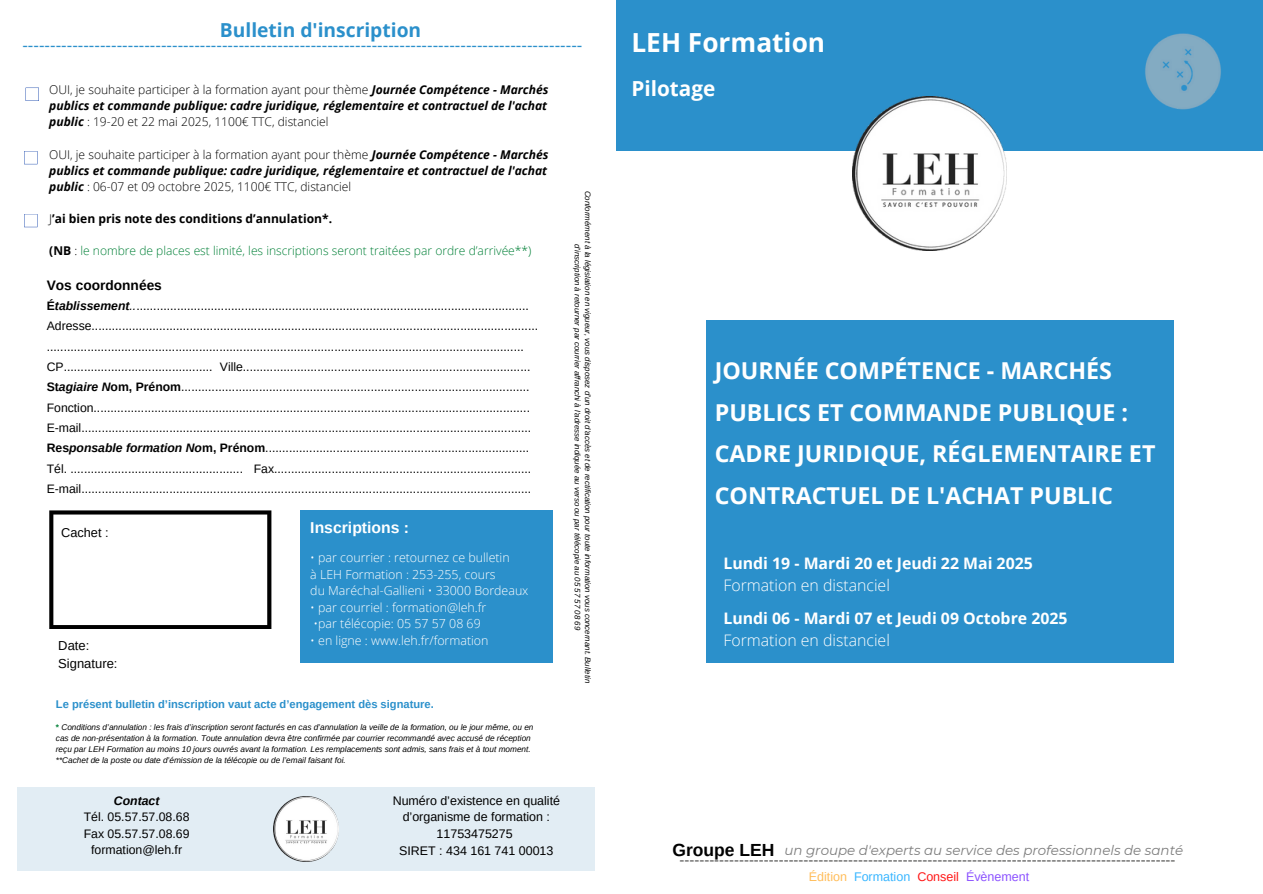
<style>
.page{position:relative;width:1263px;height:894px;background:#fff}
.page>*{position:absolute;margin:0;border:0;box-sizing:border-box;transform-origin:0 0}
.t1{font:700 26.25px "Open Sans";color:#fff}
.t2{font:700 23.25px/41.7px "Open Sans";color:#fff}
.t3{font:700 20.7px "Open Sans";color:#fff}
.t4{font:700 19.2px "Open Sans";color:#2b90cb}
.t5{font:700 17.55px "Arimo";color:#000}
.t6{font:16.65px "Arimo";color:#2b90cb}
.t7{font:700 15.9px/21.9px "Open Sans";color:#fff}
.t8{font:300 15.9px "Open Sans";color:#fff}
.t9{font:700 15.75px "Arimo";color:#fff}
.t10{font:14.85px "Arimo";color:#525251}
.t11{font:700 13.8px "Arimo";color:#000}
.t12{font:italic 13.5px "Montserrat";color:#7c7c7c}
.t13{font:13.05px/17.5px "Arimo";color:#000}
.t14{font:12.75px "Arimo";color:#000}
.t15{font:300 12.45px/16.5px "Open Sans";color:#fff}
.t16{font:12.45px/16.6px "Arimo";color:#000;text-align:center}
.t17{font:12.45px "Arimo";color:#38b6ff}
.t18{font:12.3px/16.4px "Arimo";color:#000;text-align:center}
.t19{font:12.15px/20.4px "Arimo";color:#000}
.t20{font:300 12px "Open Sans";color:#000}
.t21{font:italic 700 12px "Open Sans";color:#000}
.t22{font:300 12px "Open Sans";color:#008037}
.t23{font:700 12px "Open Sans";color:#000}
.t24{font:700 11.1px "Arimo";color:#2b90cb}
.t25{font:italic 8.25px/10.9px "Arimo";color:#000}
.t26{font:italic 7.95px/10.5px "Arimo";color:#000;text-align:center}
.s1{font-weight:700;font-style:italic}
.s2{font-weight:300}
.s3{font-weight:700;color:#000}
.s4{color:#000}
.s5{font-weight:700}
.s6{font-style:italic}
.s7{font-weight:700;font-style:normal;color:#008037}
.s8{color:#ffbd59}
.s9{color:#ff1616}
.s10{color:#8c52ff}
</style>
<div class="page">
<div style="left:617px;top:0;width:646px;height:151px;background:#2b90cb"></div>
<img style="left:852px;top:96px;width:155px;height:154px">
<div style="left:706px;top:321px;width:467px;height:341px;background:#2b90cb"></div>
<div style="left:300px;top:510px;width:253px;height:152px;background:#2b90cb"></div>
<svg style="left:49px;top:510px;width:222px;height:119px"></svg>
<svg style="left:24px;top:151px;width:13px;height:13px"></svg>
<div style="left:17px;top:786px;width:578px;height:84px;background:#e2edf4"></div>
<img style="left:274px;top:796px;width:65px;height:65px">
<svg style="left:26px;top:88px;width:13px;height:13px"></svg>
<img style="left:1145px;top:33px;width:76px;height:77px">
<svg style="left:24px;top:214px;width:13px;height:13px"></svg>
<p class="t4" style="left:220px;top:17px;width:203px">Bulletin d'inscription</p>
<h6 class="t6" style="left:22px;top:36px;width:561px">-----------------------------------------------------------------------------------------------------</h6>
<p class="t20" style="left:49px;top:81px;width:501px">OUI, je souhaite participer à la formation ayant pour thème <span class="s1">Journée Compétence - Marchés</span></p>
<p class="t21" style="left:49px;top:97px;width:499px">publics et commande publique: cadre juridique, réglementaire et contractuel de l'achat</p>
<p class="t20" style="left:49px;top:113px;width:281px"><span class="s1">public</span> : 19-20 et 22 mai 2025, 1100€ TTC, distanciel</p>
<p class="t20" style="left:49px;top:146px;width:501px">OUI, je souhaite participer à la formation ayant pour thème <span class="s1">Journée Compétence - Marchés</span></p>
<h6 class="t21" style="left:49px;top:162px;width:499px">publics et commande publique: cadre juridique, réglementaire et contractuel de l'achat</h6>
<h4 class="t20" style="left:49px;top:178px;width:304px"><span class="s1">public</span> : 06-07 et 09 octobre 2025, 1100€ TTC, distanciel</h4>
<h6 class="t23" style="left:49px;top:210px;width:284px"><span class="s2">J</span>’ai bien pris note des conditions d’annulation*.</h6>
<h6 class="t22" style="left:49px;top:242px;width:484px"><span class="s3">(NB</span> <span class="s4">:</span> le nombre de places est limité, les inscriptions seront traitées par ordre d’arrivée**)</h6>
<h6 class="t11" style="left:47px;top:278px;width:117px">Vos coordonnées</h6>
<h6 class="t19" style="left:47px;top:295px;width:493px"><span class="s5">É</span><span class="s1">tablissement</span><span class="s6">..</span>....................................................................................................................<br>Adresse.................................................................................................................................... .............................................................................................................................................<br>CP............................................ Ville.....................................................................................<br><span class="s5">St</span><span class="s1">agiaire N</span><span class="s5">om, Prénom</span>.......................................................................................................<br>Fonction.................................................................................................................................<br>E-mail.....................................................................................................................................<br><span class="s5">Res</span><span class="s1">ponsable formation No</span><span class="s5">m, Prénom</span>..............................................................................<br>Tél. ................................................... Fax............................................................................<br>E-mail.....................................................................................................................................</h6>
<p class="t9" style="left:310px;top:518px;width:100px">Inscriptions :</p>
<p class="t15" style="left:310px;top:548px;width:220px">• par courrier : retournez ce bulletin<br>à LEH Formation : 253-255, cours<br>du Maréchal-Gallieni • 33000 Bordeaux</p>
<p class="t15" style="left:310px;top:598px;width:178px">• par courriel : formation@leh.fr</p>
<p class="t15" style="left:314px;top:615px;width:169px">•par télécopie: 05 57 57 08 69</p>
<p class="t15" style="left:310px;top:631px;width:180px">• en ligne : www.leh.fr/formation</p>
<p class="t14" style="left:61px;top:525px;width:49px">Cachet :</p>
<h1 class="t13" style="left:58px;top:637px;width:61px">Date:<br>Signature:</h1>
<h3 class="t24" style="left:56px;top:698px;width:380px">Le présent bulletin d’inscription vaut acte d’engagement dès signature.</h3>
<p class="t25" style="left:56px;top:721px;width:479px"><span class="s7">*</span> Conditions d’annulation : les frais d’inscription seront facturés en cas d’annulation la veille de la formation, ou le jour même, ou en cas de non-présentation à la formation. Toute annulation devra être confirmée par courrier recommandé avec accusé de réception reçu par LEH Formation au moins 10 jours ouvrés avant la formation. Les remplacements sont admis, sans frais et à tout moment.</p>
<p class="t25" style="left:56px;top:754px;width:291px">**Cachet de la poste ou date d’émission de la télécopie ou de l’email faisant foi.</p>
<h5 class="t18" style="left:84px;top:792px;width:107px"><span class="s1">Contact<br></span>Tél. 05.57.57.08.68<br>Fax 05.57.57.08.69 formation@leh.fr</h5>
<h5 class="t16" style="left:393px;top:792px;width:169px">Numéro d’existence en qualité d’organisme de formation :<br>11753475275<br>SIRET : 434 161 741 00013</h5>
<h2 class="t26" style="left:593px;top:190px;width:494px;rotate:90deg">Conformément à la législation en vigueur, vous disposez d’un droit d’accès et de rectification pour toute information vous concernant. Bulletin d’inscription à retourner par courrier affranchi à l’adresse indiquée au verso ou par télécopie au 05 57 57 08 69</h2>
<h6 class="t1" style="left:631px;top:24px;width:195px">LEH Formation</h6>
<h4 class="t3" style="left:631px;top:73px;width:85px">Pilotage</h4>
<p class="t2" style="left:715px;top:349px;width:442px">JOURNÉE COMPÉTENCE - MARCHÉS<br>PUBLICS ET COMMANDE PUBLIQUE :<br>CADRE JURIDIQUE, RÉGLEMENTAIRE ET<br>CONTRACTUEL DE L'ACHAT PUBLIC</p>
<h3 class="t7" style="left:723px;top:551px;width:311px">Lundi 19 - Mardi 20 et Jeudi 22 Mai 2025</h3>
<h3 class="t8" style="left:723px;top:573px;width:168px">Formation en distanciel</h3>
<h6 class="t7" style="left:723px;top:607px;width:346px">Lundi 06 - Mardi 07 et Jeudi 09 Octobre 2025<br><span class="s2">Formation en distanciel</span></h6>
<h6 class="t5" style="left:672px;top:839px;width:104px">Groupe LEH</h6>
<p class="t10" style="left:680px;top:851px;width:497px">----------------------------------------------------------------------------------------------------</p>
<p class="t12" style="left:784px;top:842px;width:400px">un groupe d'experts au service des professionnels de santé</p>
<p class="t17" style="left:809px;top:869px;width:222px"><span class="s8">Édition</span> Formation <span class="s9">Conseil</span> <span class="s10">Évènement</span></p>
</div>
